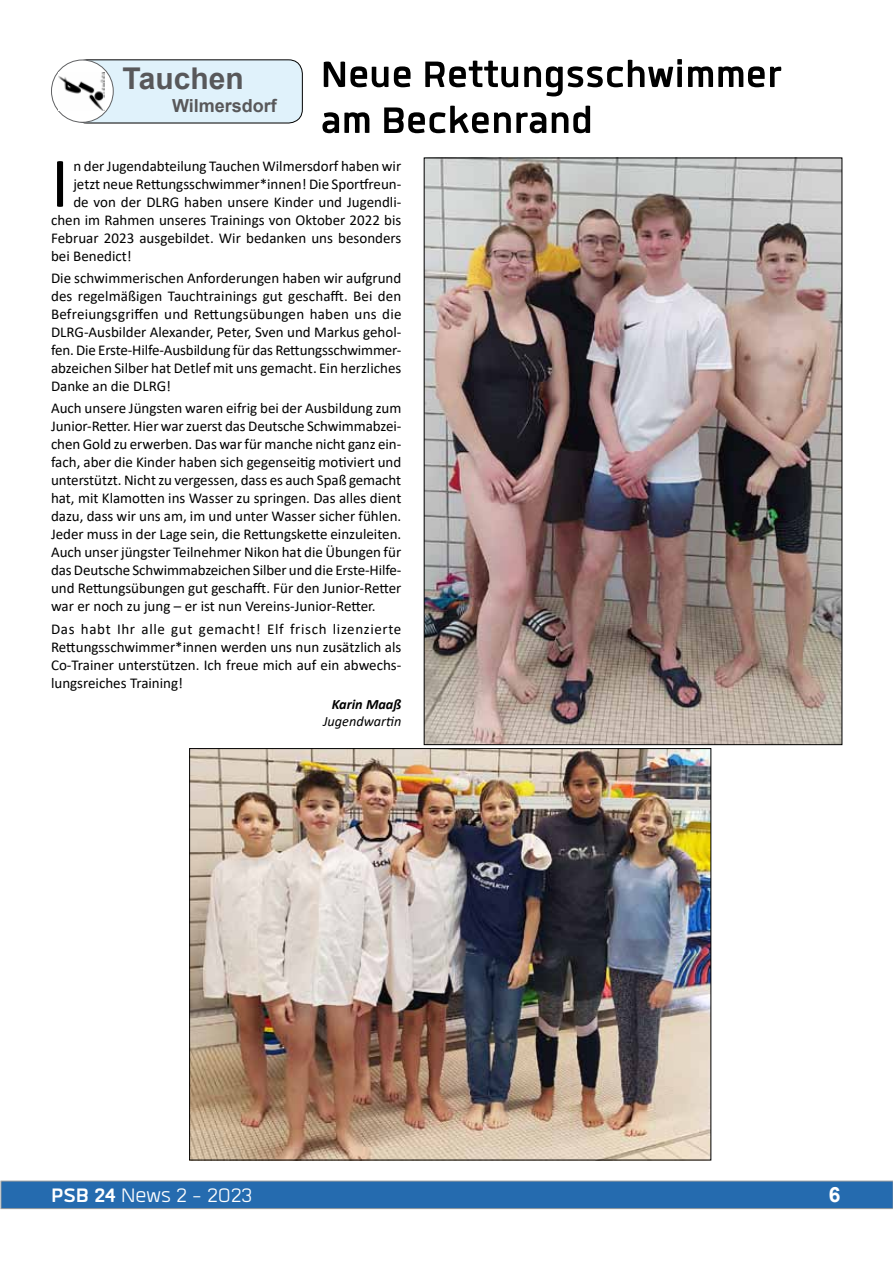
<style>
.page{position:relative;width:893px;height:1263px;background:#fff}
.page>*{position:absolute;margin:0;border:0;box-sizing:border-box;transform-origin:0 0}
.t1{font:71.7px "Calibri";color:#000}
.t2{font:700 51px/45.9px "Quan";color:#000}
.t3{font:700 30px "Arial";color:#58585a}
.t4{font:27px "Quan";color:#fff}
.t5{font:700 21px "Arial";color:#fff}
.t6{font:700 18px "Arial";color:#58585a}
.t7{font:15px/18px "Calibri";color:#000;text-align:justify}
.t8{font:italic 14.25px "Calibri";color:#000}
.t9{font:italic 700 14.25px "Calibri";color:#000}
.s1{font-weight:700}
</style>
<div class="page">
<div style="left:1px;top:1181px;width:892px;height:27px;background:#256baf"></div>
<div style="left:1px;top:1181px;width:892px;height:28px;border:1px solid #9c9e9f"></div>
<div style="left:73px;top:60px;width:229px;height:63px;background:#e0f2fb;border-radius:14px"></div>
<div style="left:73px;top:60px;width:230px;height:63px;border:1px solid #000;border-radius:14px"></div>
<div style="left:51px;top:60px;width:62px;height:62px;background:#fff;border-radius:50%"></div>
<div style="left:51px;top:60px;width:63px;height:63px;border:1px solid #606163;border-radius:50%"></div>
<img style="left:59px;top:72px;width:46px;height:38px">
<img style="left:426px;top:160px;width:414px;height:583px">
<img style="left:191px;top:750px;width:518px;height:408px">
<h3 class="t3" style="left:123px;top:57px;width:123px">Tauchen</h3>
<p class="t6" style="left:172px;top:93px;width:106px">Wilmersdorf</p>
<h2 class="t2" style="left:321px;top:51px;width:462px">Neue Rettungsschwimmer am Beckenrand</h2>
<h1 class="t1" style="left:51px;top:133px;width:20px">I</h1>
<p class="t7" style="left:73px;top:156px;width:329px">n der Jugendabteilung Tauchen Wilmersdorf haben wir</p>
<p class="t7" style="left:73px;top:174px;width:329px">jetzt neue Rettungsschwimmer*innen! Die Sportfreun-</p>
<p class="t7" style="left:73px;top:192px;width:329px">de von der DLRG haben unsere Kinder und Jugendli-</p>
<p class="t7" style="left:51px;top:210px;width:352px">chen im Rahmen unseres Trainings von Oktober 2022 bis</p>
<p class="t7" style="left:51px;top:228px;width:352px">Februar 2023 ausgebildet. Wir bedanken uns besonders</p>
<p class="t7" style="left:51px;top:246px;width:82px">bei Benedict!</p>
<p class="t7" style="left:51px;top:269px;width:352px">Die schwimmerischen Anforderungen haben wir aufgrund des regelmäßigen Tauchtrainings gut geschafft. Bei den Befreiungsgriffen und Rettungsübungen haben uns die DLRG-Ausbilder Alexander, Peter, Sven und Markus gehol&shy;fen. Die Erste-Hilfe-Ausbildung für das Rettungsschwimmer&shy;abzeichen Silber hat Detlef mit uns gemacht. Ein herzliches Danke an die DLRG!</p>
<p class="t7" style="left:51px;top:399px;width:352px">Auch unsere Jüngsten waren eifrig bei der Ausbildung zum Junior-Retter. Hier war zuerst das Deutsche Schwimmabzei&shy;chen Gold zu erwerben. Das war für manche nicht ganz ein&shy;fach, aber die Kinder haben sich gegenseitig motiviert und unterstützt. Nicht zu vergessen, dass es auch Spaß gemacht hat, mit Klamotten ins Wasser zu springen. Das alles dient dazu, dass wir uns am, im und unter Wasser sicher fühlen.<br>Jeder muss in der Lage sein, die Rettungskette einzuleiten.<br>Auch unser jüngster Teilnehmer Nikon hat die Übungen für das Deutsche Schwimmabzeichen Silber und die Erste-Hilfe&shy;und Rettungsübungen gut geschafft. Für den Junior-Retter war er noch zu jung – er ist nun Vereins-Junior-Retter.</p>
<p class="t7" style="left:51px;top:619px;width:352px">Das habt Ihr alle gut gemacht! Elf frisch lizenzierte Rettungsschwimmer*innen werden uns nun zusätzlich als Co-Trainer unterstützen. Ich freue mich auf ein abwechs&shy;lungsreiches Training!</p>
<p class="t9" style="left:332px;top:694px;width:71px">Karin Maaß</p>
<p class="t8" style="left:323px;top:711px;width:80px">Jugendwartin</p>
<h3 class="t4" style="left:51px;top:1182px;width:203px"><span class="s1">PSB 24</span> News 2 - 2023</h3>
<h3 class="t5" style="left:829px;top:1179px;width:13px">6</h3>
</div>
